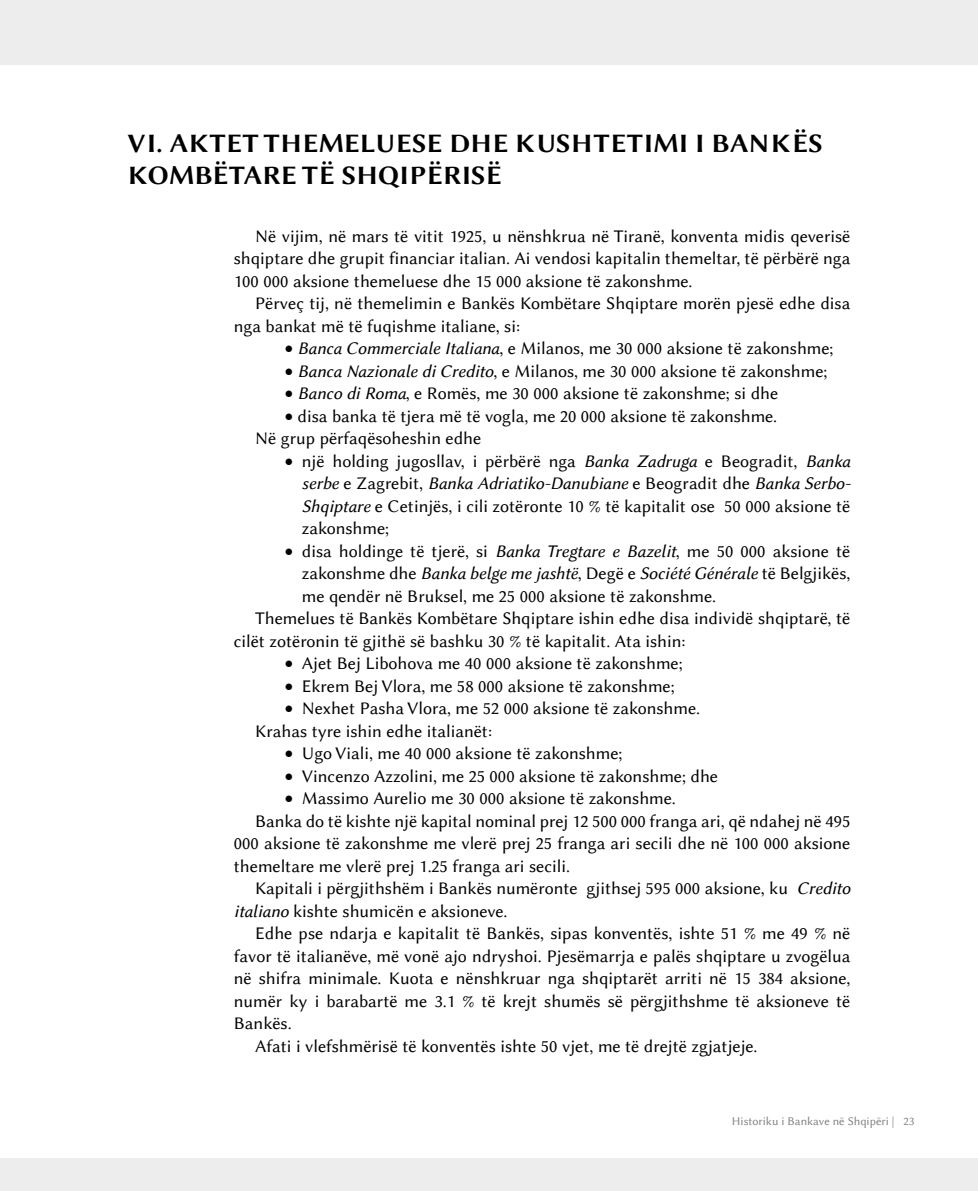
<style>
.page{position:relative;width:978px;height:1191px;background:#fff}
.page>*{position:absolute;margin:0;border:0;box-sizing:border-box;transform-origin:0 0}
.t1{font:27px/32.4px "Lin Biolinum B";letter-spacing:.005em;color:#000}
.t2{font:18px/22.5px "Lin Biolinum";color:#000}
.t3{font:18px "Lin Biolinum I";color:#000}
.t4{font:12px "Lin Biolinum";color:#808285}
.s1{font-family:"Lin Biolinum I"}
.s2{font-family:"Lin Biolinum"}
</style>
<div class="page">
<div style="left:0;top:0;width:978px;height:65px;background:#ededee"></div>
<div style="left:0;top:1158px;width:978px;height:33px;background:#ededee"></div>
<h1 class="t1" style="left:128px;top:125px;width:694px">VI. AKTET THEMELUESE DHE KUSHTETIMI I BANKËS<br>KOMBËTARE TË SHQIPËRISË</h1>
<p class="t2" style="left:234px;top:225px;width:618px;text-align:justify;text-indent:21px">Në vijim, në mars të vitit 1925, u nënshkrua në Tiranë, konventa midis qeverisë shqiptare dhe grupit financiar italian. Ai vendosi kapitalin themeltar, të përbërë nga 100 000 aksione themeluese dhe 15 000 aksione të zakonshme.</p>
<p class="t2" style="left:234px;top:292px;width:618px;text-indent:21px">Përveç tij, në themelimin e Bankës Kombëtare Shqiptare morën pjesë edhe disa nga bankat më të fuqishme italiane, si:</p>
<p class="t2" style="left:285px;top:337px;width:550px">• <span class="s1">Banca Commerciale Italiana</span>, e Milanos, me 30 000 aksione të zakonshme;</p>
<p class="t2" style="left:285px;top:360px;width:544px">• <span class="s1">Banca Nazionale di Credito</span>, e Milanos, me 30 000 aksione të zakonshme;</p>
<p class="t2" style="left:285px;top:382px;width:495px">• <span class="s1">Banco di Roma</span>, e Romës, me 30 000 aksione të zakonshme; si dhe</p>
<p class="t2" style="left:255px;top:405px;width:524px;text-indent:30px">• disa banka të tjera më të vogla, me 20 000 aksione të zakonshme.<br>Në grup përfaqësoheshin edhe</p>
<p class="t2" style="left:285px;top:450px;width:567px">• një holding jugosllav, i përbërë nga <span class="s1">Banka Zadruga</span> e Beogradit, <span class="s1">Banka</span></p>
<p class="t3" style="left:302px;top:473px;width:551px">serbe <span class="s2">e Zagrebit,</span> Banka Adriatiko-Danubiane <span class="s2">e Beogradit dhe</span> Banka Serbo-</p>
<p class="t2" style="left:302px;top:495px;width:550px"><span class="s1">Shqiptare</span> e Cetinjës, i cili zotëronte 10 % të kapitalit ose 50 000 aksione të zakonshme;</p>
<p class="t2" style="left:285px;top:540px;width:567px">• disa holdinge të tjerë, si <span class="s1">Banka Tregtare e Bazelit</span>, me 50 000 aksione të</p>
<p class="t3" style="left:302px;top:563px;width:550px"><span class="s2">zakonshme dhe</span> Banka belge me jashtë<span class="s2">, Degë e</span> Société Générale <span class="s2">të Belgjikës,</span></p>
<p class="t2" style="left:302px;top:585px;width:416px">me qendër në Bruksel, me 25 000 aksione të zakonshme.</p>
<p class="t2" style="left:255px;top:607px;width:597px">Themelues të Bankës Kombëtare Shqiptare ishin edhe disa individë shqiptarë, të</p>
<p class="t2" style="left:234px;top:630px;width:453px">cilët zotëronin të gjithë së bashku 30 % të kapitalit. Ata ishin:</p>
<p class="t2" style="left:285px;top:652px;width:399px">• Ajet Bej Libohova me 40 000 aksione të zakonshme;</p>
<p class="t2" style="left:285px;top:675px;width:391px">• Ekrem Bej Vlora, me 58 000 aksione të zakonshme;</p>
<p class="t2" style="left:255px;top:697px;width:446px;text-indent:30px">• Nexhet Pasha Vlora, me 52 000 aksione të zakonshme.<br>Krahas tyre ishin edhe italianët:</p>
<p class="t2" style="left:285px;top:742px;width:339px">• Ugo Viali, me 40 000 aksione të zakonshme;</p>
<p class="t2" style="left:285px;top:765px;width:435px">• Vincenzo Azzolini, me 25 000 aksione të zakonshme; dhe</p>
<p class="t2" style="left:285px;top:787px;width:392px">• Massimo Aurelio me 30 000 aksione të zakonshme.</p>
<p class="t2" style="left:255px;top:810px;width:597px">Banka do të kishte një kapital nominal prej 12 500 000 franga ari, që ndahej në 495</p>
<p class="t2" style="left:234px;top:832px;width:618px">000 aksione të zakonshme me vlerë prej 25 franga ari secili dhe në 100 000 aksione</p>
<p class="t2" style="left:234px;top:855px;width:338px">themeltare me vlerë prej 1.25 franga ari secili.</p>
<p class="t2" style="left:255px;top:877px;width:597px">Kapitali i përgjithshëm i Bankës numëronte gjithsej 595 000 aksione, ku <span class="s1">Credito</span></p>
<p class="t2" style="left:234px;top:900px;width:275px"><span class="s1">italiano</span> kishte shumicën e aksioneve.</p>
<p class="t2" style="left:255px;top:922px;width:597px">Edhe pse ndarja e kapitalit të Bankës, sipas konventës, ishte 51 % me 49 % në</p>
<p class="t2" style="left:234px;top:945px;width:618px">favor të italianëve, më vonë ajo ndryshoi. Pjesëmarrja e palës shqiptare u zvogëlua</p>
<p class="t2" style="left:234px;top:967px;width:618px">në shifra minimale. Kuota e nënshkruar nga shqiptarët arriti në 15 384 aksione,</p>
<p class="t2" style="left:234px;top:990px;width:618px">numër ky i barabartë me 3.1 % të krejt shumës së përgjithshme të aksioneve të</p>
<p class="t2" style="left:234px;top:1012px;width:59px">Bankës.</p>
<p class="t2" style="left:255px;top:1035px;width:504px">Afati i vlefshmërisë të konventës ishte 50 vjet, me të drejtë zgjatjeje.</p>
<p class="t4" style="left:732px;top:1113px;width:184px">Historiku i Bankave në Shqipëri | 23</p>
</div>
